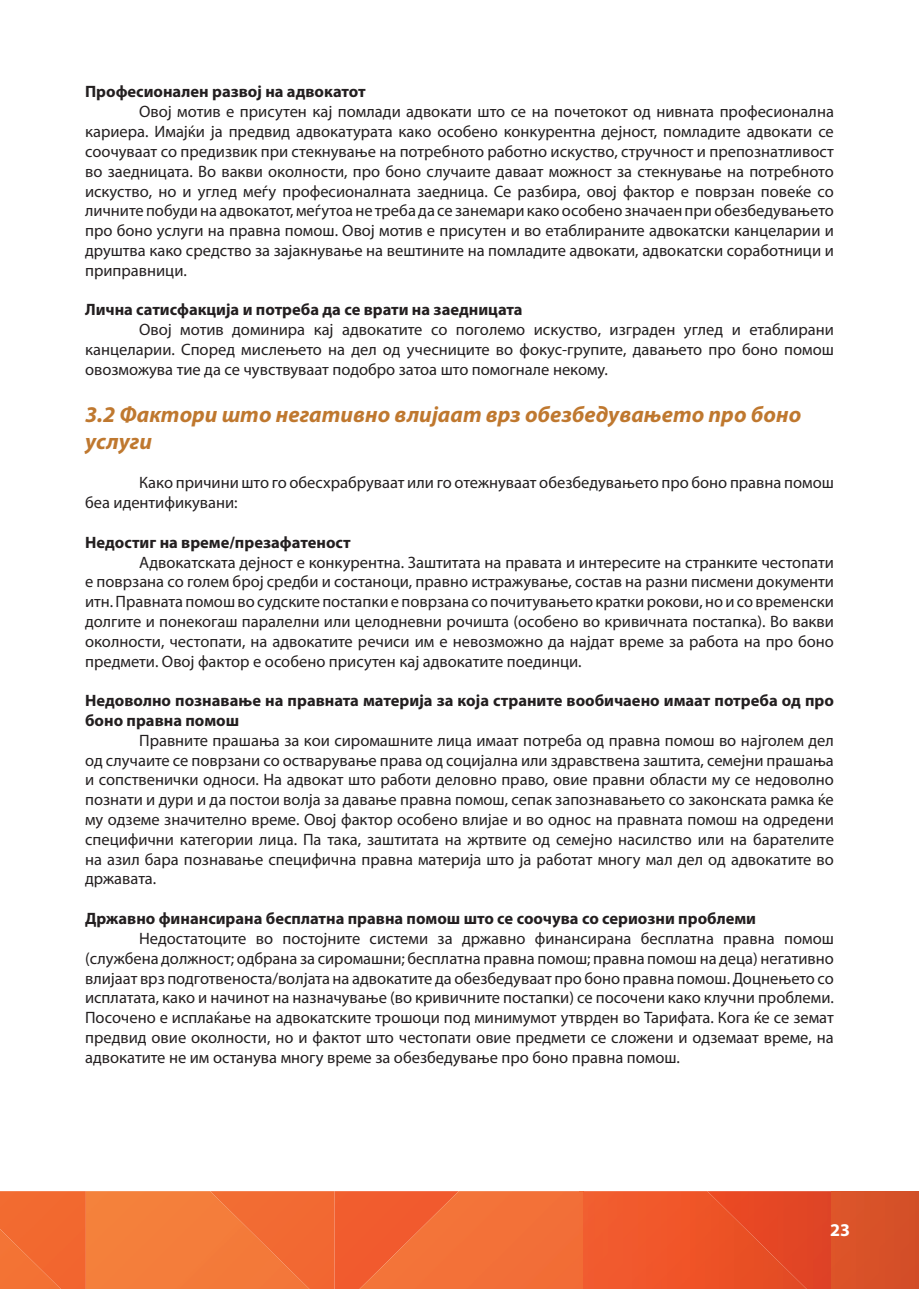
<style>
.page{position:relative;width:919px;height:1289px;background:#fff}
.page>*{position:absolute;margin:0;border:0;box-sizing:border-box;transform-origin:0 0}
.t1{font:italic 700 22.5px/27px "Myriad Pro";color:#bf782f}
.t2{font:700 18px "Myriad Pro";color:#fff}
.t3{font:16.5px/19.8px "Myriad Pro";color:#231f20;text-align:justify}
.t4{font:700 16.5px/19.8px "Myriad Pro";color:#231f20}
</style>
<div class="page">
<img style="left:61px;top:1191px;width:149px;height:97px">
<img style="left:210px;top:1191px;width:149px;height:97px">
<img style="left:359px;top:1191px;width:348px;height:97px">
<img style="left:0;top:1191px;width:61px;height:97px">
<img style="left:707px;top:1191px;width:211px;height:97px">
<p class="t4" style="left:85px;top:81px;width:282px">Професионален развој на адвокатот</p>
<p class="t3" style="left:85px;top:102px;width:750px;text-indent:54px">Овој мотив е присутен кај помлади адвокати што се на почетокот од нивната професионална кариера. Имајќи ја предвид адвокатурата како особено конкурентна дејност, помладите адвокати се соочуваат со предизвик при стекнување на потребното работно искуство, стручност и препознатливост во заедницата. Во вакви околности, про боно случаите даваат можност за стекнување на потребното искуство, но и углед меѓу професионалната заедница. Се разбира, овој фактор е поврзан повеќе со личните побуди на адвокатот, меѓутоа не треба да се занемари како особено значаен при обезбедувањето про боно услуги на правна помош. Овој мотив е присутен и во етаблираните адвокатски канцеларии и друштва како средство за зајакнување на вештините на помладите адвокати, адвокатски соработници и приправници.</p>
<p class="t4" style="left:85px;top:299px;width:439px">Лична сатисфакција и потреба да се врати на заедницата</p>
<p class="t3" style="left:85px;top:319px;width:750px;text-indent:54px">Овој мотив доминира кај адвокатите со поголемо искуство, изграден углед и етаблирани канцеларии. Според мислењето на дел од учесниците во фокус-групите, давањето про боно помош овозможува тие да се чувствуваат подобро затоа што помогнале некому.</p>
<h1 class="t1" style="left:85px;top:400px;width:717px">3.2 Фактори што негативно влијаат врз обезбедувањето про боно услуги</h1>
<p class="t3" style="left:85px;top:472px;width:750px;text-indent:54px">Како причини што го обесхрабруваат или го отежнуваат обезбедувањето про боно правна помош беа идентификувани:</p>
<p class="t4" style="left:85px;top:531px;width:267px">Недостиг на време/презафатеност</p>
<p class="t3" style="left:85px;top:552px;width:750px;text-indent:54px">Адвокатската дејност е конкурентна. Заштитата на правата и интересите на странките честопати е поврзана со голем број средби и состаноци, правно истражување, состав на разни писмени документи итн. Правната помош во судските постапки е поврзана со почитувањето кратки рокови, но и со временски долгите и понекогаш паралелни или целодневни рочишта (особено во кривичната постапка). Во вакви околности, честопати, на адвокатите речиси им е невозможно да најдат време за работа на про боно предмети. Овој фактор е особено присутен кај адвокатите поединци.</p>
<p class="t4" style="left:85px;top:690px;width:750px">Недоволно познавање на правната материја за која страните вообичаено имаат потреба од про боно правна помош</p>
<p class="t3" style="left:85px;top:730px;width:750px;text-indent:54px">Правните прашања за кои сиромашните лица имаат потреба од правна помош во најголем дел од случаите се поврзани со остварување права од социјална или здравствена заштита, семејни прашања и сопственички односи. На адвокат што работи деловно право, овие правни области му се недоволно познати и дури и да постои волја за давање правна помош, сепак запознавањето со законската рамка ќе му одземе значително време. Овој фактор особено влијае и во однос на правната помош на одредени специфични категории лица. Па така, заштитата на жртвите од семејно насилство или на барателите на азил бара познавање специфична правна материја што ја работат многу мал дел од адвокатите во државата.</p>
<p class="t4" style="left:85px;top:908px;width:672px">Државно финансирана бесплатна правна помош што се соочува со сериозни проблеми</p>
<p class="t3" style="left:85px;top:928px;width:750px;text-indent:54px">Недостатоците во постојните системи за државно финансирана бесплатна правна помош (службена должност; одбрана за сиромашни; бесплатна правна помош; правна помош на деца) негативно влијаат врз подготвеноста/волјата на адвокатите да обезбедуваат про боно правна помош. Доцнењето со исплатата, како и начинот на назначување (во кривичните постапки) се посочени како клучни проблеми.<br>Посочено е исплаќање на адвокатските трошоци под минимумот утврден во Тарифата. Кога ќе се земат предвид овие околности, но и фактот што честопати овие предмети се сложени и одземаат време, на адвокатите не им останува многу време за обезбедување про боно правна помош.</p>
<p class="t2" style="left:830px;top:1217px;width:21px">23</p>
</div>
